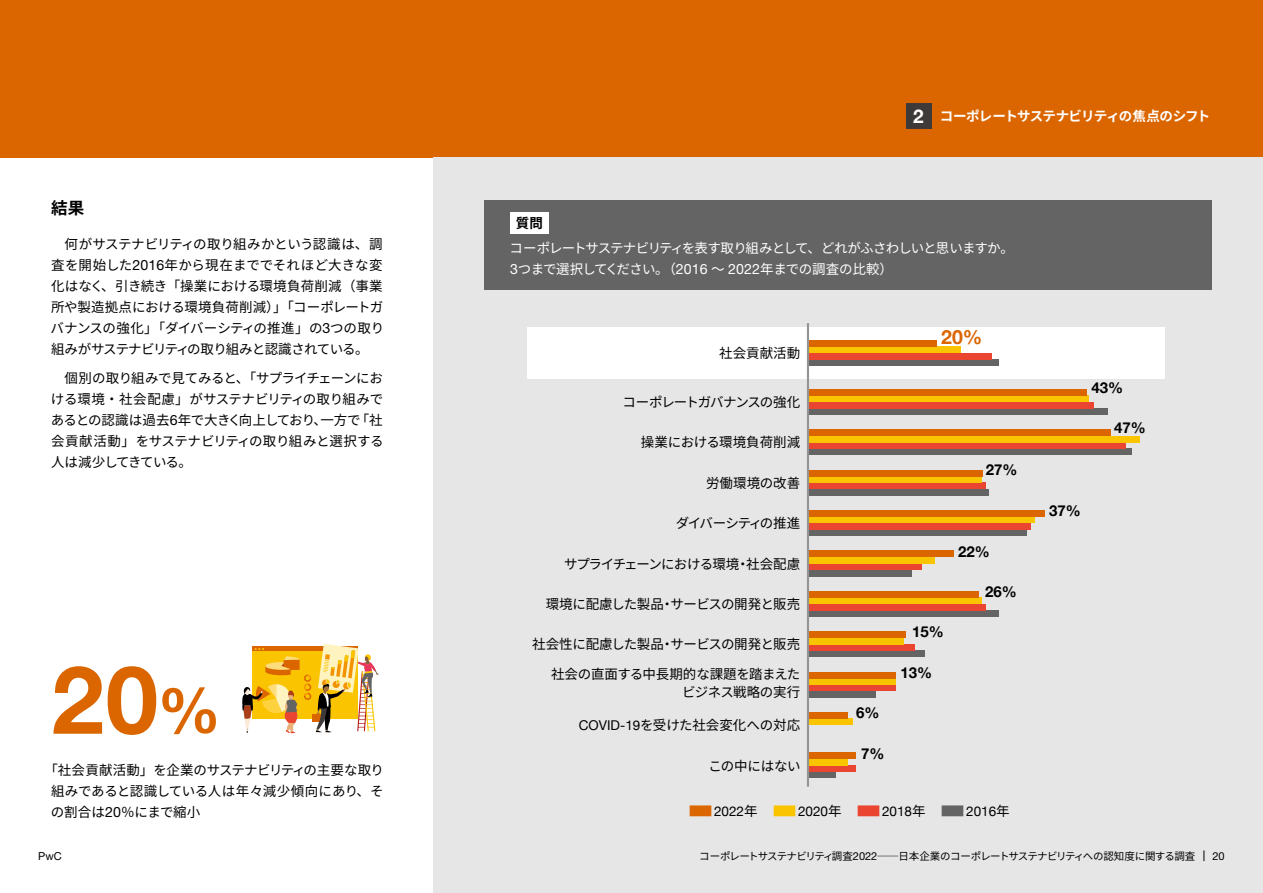
<style>
.page{position:relative;width:1263px;height:893px;background:#fff}
.page>*{position:absolute;margin:0;border:0;box-sizing:border-box;transform-origin:0 0}
.t1{font:700 94.5px "Helvetica Neue";color:#db6600}
.t2{font:700 19.5px "Helvetica Neue";color:#db6600}
.t3{font:700 18.9px "Helvetica Neue";color:#fff}
.t4{font:700 16.5px "Noto Sans CJ Kjp";color:#000}
.t5{font:700 15px "Helvetica Neue";color:#000}
.t6{font:13.5px/21px "Noto Sans CJ Kjp";letter-spacing:-.02em;color:#000;text-align:right}
.t7{font:13.5px/21px "Noto Sans CJ Kjp";color:#000;text-align:right}
.t8{font:13.5px/21px "Noto Sans CJ Kjp";letter-spacing:-.055em;color:#fff}
.t9{font:13.5px/21px "Noto Sans CJ Kjp";letter-spacing:-.04em;color:#000}
.t10{font:13.5px "Helvetica Neue";color:#000}
.t11{font:700 13.5px "Noto Sans CJ Kjp";letter-spacing:-.055em;color:#fff}
.t12{font:13.5px "Noto Sans CJ Kjp";letter-spacing:-.065em;color:#000}
.t13{font:13.5px "Noto Sans CJ Kjp";letter-spacing:-.095em;color:#000}
.t14{font:13.5px "Noto Sans CJ Kjp";letter-spacing:-.105em;color:#000}
.t15{font:700 13.5px "Noto Sans CJ Kjp";color:#000}
.t16{font:10.95px "Helvetica Neue LT Std";color:#000}
.t17{font:10.5px "Noto Sans CJ Kjp";letter-spacing:-.07em;color:#000}
.s1{font-family:"Helvetica Neue LT Std";font-size:14.1px}
.s2{font-size:63px}
.s3{font-family:"Helvetica Neue"}
.s4{font-family:"Noto Sans CJ Kjp";color:#db6600}
.s5{font-family:"Noto Sans CJ Kjp"}
.s6{font-family:"Noto Sans CJ Kjp";color:#fbc400}
.s7{font-family:"Noto Sans CJ Kjp";color:#e94530}
.s8{font-family:"Noto Sans CJ Kjp";color:#656464}
.s9{font-family:"Helvetica Neue LT Std";font-size:10.95px}
</style>
<div class="page">
<div style="left:0;top:0;width:1263px;height:157px;background:#db6600"></div>
<div style="left:434px;top:157px;width:829px;height:736px;background:#e6e6e6"></div>
<div style="left:485px;top:200px;width:727px;height:89px;background:#656464"></div>
<div style="left:510px;top:213px;width:39px;height:21px;background:#fff"></div>
<div style="left:527px;top:327px;width:638px;height:51px;background:#fff"></div>
<div style="left:808px;top:359px;width:191px;height:7px;background:#656464"></div>
<div style="left:808px;top:353px;width:183px;height:6px;background:#e94530"></div>
<div style="left:808px;top:347px;width:153px;height:6px;background:#fbc400"></div>
<div style="left:808px;top:340px;width:128px;height:7px;background:#db6600"></div>
<div style="left:808px;top:408px;width:300px;height:7px;background:#656464"></div>
<div style="left:808px;top:402px;width:286px;height:6px;background:#e94530"></div>
<div style="left:808px;top:395px;width:280px;height:7px;background:#fbc400"></div>
<div style="left:808px;top:389px;width:279px;height:6px;background:#db6600"></div>
<div style="left:808px;top:449px;width:323px;height:6px;background:#656464"></div>
<div style="left:808px;top:442px;width:317px;height:7px;background:#e94530"></div>
<div style="left:808px;top:436px;width:331px;height:6px;background:#fbc400"></div>
<div style="left:808px;top:429px;width:302px;height:7px;background:#db6600"></div>
<div style="left:808px;top:489px;width:180px;height:6px;background:#656464"></div>
<div style="left:808px;top:483px;width:178px;height:6px;background:#e94530"></div>
<div style="left:808px;top:476px;width:173px;height:7px;background:#fbc400"></div>
<div style="left:808px;top:470px;width:175px;height:6px;background:#db6600"></div>
<div style="left:808px;top:529px;width:219px;height:7px;background:#656464"></div>
<div style="left:808px;top:523px;width:222px;height:6px;background:#e94530"></div>
<div style="left:808px;top:517px;width:227px;height:6px;background:#fbc400"></div>
<div style="left:808px;top:510px;width:237px;height:7px;background:#db6600"></div>
<div style="left:808px;top:570px;width:104px;height:6px;background:#656464"></div>
<div style="left:808px;top:563px;width:113px;height:7px;background:#e94530"></div>
<div style="left:808px;top:557px;width:127px;height:6px;background:#fbc400"></div>
<div style="left:808px;top:551px;width:145px;height:6px;background:#db6600"></div>
<div style="left:808px;top:610px;width:190px;height:7px;background:#656464"></div>
<div style="left:808px;top:604px;width:177px;height:6px;background:#e94530"></div>
<div style="left:808px;top:597px;width:174px;height:7px;background:#fbc400"></div>
<div style="left:808px;top:591px;width:170px;height:6px;background:#db6600"></div>
<div style="left:808px;top:651px;width:116px;height:6px;background:#656464"></div>
<div style="left:808px;top:644px;width:107px;height:7px;background:#e94530"></div>
<div style="left:808px;top:638px;width:95px;height:6px;background:#fbc400"></div>
<div style="left:808px;top:631px;width:98px;height:7px;background:#db6600"></div>
<div style="left:808px;top:691px;width:67px;height:6px;background:#656464"></div>
<div style="left:808px;top:685px;width:87px;height:6px;background:#e94530"></div>
<div style="left:808px;top:678px;width:87px;height:7px;background:#fbc400"></div>
<div style="left:808px;top:672px;width:87px;height:6px;background:#db6600"></div>
<div style="left:808px;top:719px;width:45px;height:6px;background:#fbc400"></div>
<div style="left:808px;top:712px;width:40px;height:7px;background:#db6600"></div>
<div style="left:808px;top:772px;width:28px;height:6px;background:#656464"></div>
<div style="left:808px;top:765px;width:47px;height:7px;background:#e94530"></div>
<div style="left:808px;top:759px;width:40px;height:6px;background:#fbc400"></div>
<div style="left:808px;top:753px;width:48px;height:6px;background:#db6600"></div>
<hr style="left:807px;top:323px;width:2px;height:464px;background:#949495">
<svg style="left:242px;top:644px;width:137px;height:89px"></svg>
<div style="left:906px;top:103px;width:25px;height:26px;background:#3e3a39"></div>
<p class="t4" style="left:51px;top:199px;width:35px">結果</p>
<p class="t7" style="left:51px;top:233px;width:333px">何がサステナビリティの取り組みかという認識は、調査を開始した<span class="s1">2016</span>年から現在まででそれほど大きな変、引き続き「操業における環境負荷削減（事業</p>
<p class="t6" style="left:51px;top:275px;width:335px;text-align:left">化はなく<br>所や製造拠点における環境負荷削減）」「コーポレートガバナンスの強化」「ダイバーシティの推進」の<span class="s1">3</span>つの取り組みがサステナビリティの取り組みと認識されている。</p>
<p class="t6" style="left:51px;top:368px;width:334px">個別の取り組みで見てみると、「サプライチェーンにおける環境・社会配慮」がサステナビリティの取り組みで「社</p>
<p class="t6" style="left:51px;top:410px;width:311px">あるとの認識は過去<span class="s1">6</span>年で大きく向上しており一方で</p>
<p class="t9" style="left:51px;top:410px;width:334px;text-indent:262px">、<br>会貢献活動」をサステナビリティの取り組みと選択する人は減少してきている。</p>
<h1 class="t1" style="left:52px;top:626px;width:171px">20<span class="s2">%</span></h1>
<p class="t6" style="left:51px;top:760px;width:335px;text-align:justify;text-indent:-6px">「社会貢献活動」を企業のサステナビリティの主要な取り組みであると認識している人は年々減少傾向にあり、その割合は<span class="s1">20</span>％にまで縮小</p>
<p class="t16" style="left:38px;top:849px;width:25px">PwC</p>
<h3 class="t3" style="left:913px;top:101px;width:12px">2</h3>
<p class="t11" style="left:940px;top:108px;width:272px">コーポレートサステナビリティの焦点のシフト</p>
<p class="t15" style="left:516px;top:216px;width:29px">質問</p>
<p class="t8" style="left:510px;top:238px;width:506px">コーポレートサステナビリティを表す取り組みとして、どれがふさわしいと思いますか。<br><span class="s1">3</span>つまで選択してください。（<span class="s1">2016</span> ～ <span class="s1">2022</span>年までの調査の比較(</p>
<p class="t6" style="left:719px;top:343px;width:83px">社会貢献活動</p>
<p class="t12" style="left:622px;top:394px;width:179px">コーポレートガバナンスの強化</p>
<p class="t7" style="left:641px;top:432px;width:161px">操業における環境負荷削減</p>
<p class="t7" style="left:706px;top:472px;width:96px">労働環境の改善</p>
<p class="t14" style="left:676px;top:515px;width:126px">ダイバーシティの推進</p>
<p class="t6" style="left:746px;top:553px;width:56px">社会配慮</p>
<p class="t13" style="left:564px;top:556px;width:177px">サプライチェーンにおける環境</p>
<p class="t6" style="left:670px;top:594px;width:131px">サービスの開発と販売</p>
<p class="t6" style="left:736px;top:553px;width:15px">・</p>
<p class="t6" style="left:546px;top:594px;width:120px">環境に配慮した製品</p>
<p class="t6" style="left:661px;top:594px;width:15px">・</p>
<p class="t6" style="left:532px;top:634px;width:133px">社会性に配慮した製品</p>
<p class="t6" style="left:551px;top:666px;width:251px;line-height:18px">社会の直面する中長期的な課題を踏まえたビジネス戦略の実行</p>
<p class="t6" style="left:579px;top:715px;width:223px"><span class="s3">COVID-19</span>を受けた社会変化への対応</p>
<p class="t6" style="left:708px;top:755px;width:94px">この中にはない</p>
<p class="t6" style="left:670px;top:634px;width:131px">サービスの開発と販売</p>
<p class="t6" style="left:661px;top:634px;width:15px">・</p>
<h2 class="t2" style="left:941px;top:322px;width:43px">20%</h2>
<p class="t5" style="left:986px;top:458px;width:33px">27%</p>
<p class="t5" style="left:856px;top:701px;width:25px">6%</p>
<p class="t5" style="left:861px;top:742px;width:25px">7%</p>
<p class="t5" style="left:912px;top:620px;width:33px">15%</p>
<p class="t5" style="left:900px;top:661px;width:33px">13%</p>
<p class="t5" style="left:958px;top:540px;width:33px">22%</p>
<p class="t5" style="left:985px;top:580px;width:33px">26%</p>
<p class="t10" style="left:687px;top:802px;width:324px"><span class="s4">■</span>2022<span class="s5">年　</span><span class="s6">■</span>2020<span class="s5">年　</span><span class="s7">■</span>2018<span class="s5">年　</span><span class="s8">■</span>2016<span class="s5">年</span></p>
<p class="t5" style="left:1092px;top:376px;width:33px">43%</p>
<p class="t5" style="left:1114px;top:416px;width:33px">47%</p>
<p class="t5" style="left:1049px;top:499px;width:33px">37%</p>
<p class="t17" style="left:699px;top:850px;width:498px">コーポレートサステナビリティ調査<span class="s9">2022</span>｜｜日本企業のコーポレートサステナビリティへの認知度に関する調査</p>
<p class="t16" style="left:1212px;top:849px;width:14px">20</p>
</div>
